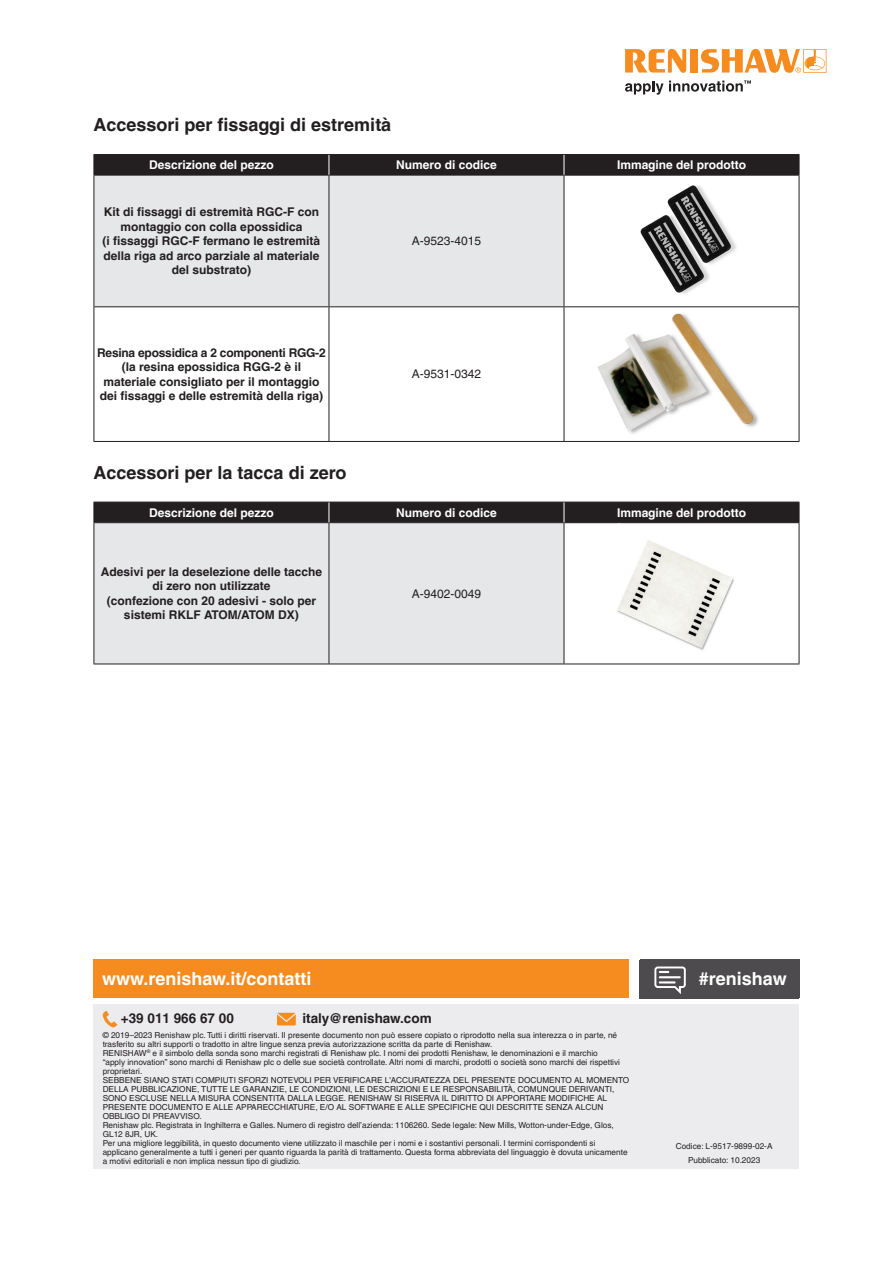
<style>
.page{position:relative;width:893px;height:1263px;background:#fff}
.page>*{position:absolute;margin:0;border:0;box-sizing:border-box;transform-origin:0 0}
.Heading_4__12pt_Bold{font:700 18px "Helvetica LT Pro";color:#231f20}
.back_page_URL_white___hashtag{font:700 18px "Helvetica LT Pro";color:#fff}
.back_page_contact_details{font:700 13.5px "Helvetica LT Pro";color:#231f20}
.Column_1_bold_text{font:700 12px/14.4px "Helvetica LT Pro";color:#231f20;text-align:center}
.Inside_Table_header_centred{font:700 12px "Helvetica LT Pro";color:#fff}
.Table_body_text_centred{font:12px "Helvetica LT Pro";color:#231f20}
.Disclaimer{font:8.25px/9px "Helvetica LT Pro";color:#231f20}
.Part_No{font:8.25px "Helvetica LT Pro";color:#231f20}
</style>
<div class="page">
<div style="left:94px;top:1004px;width:705px;height:165px;background:#ececee"></div>
<svg style="left:103px;top:1011px;width:14px;height:16px"></svg>
<svg style="left:277px;top:1013px;width:19px;height:12px"></svg>
<div style="left:639px;top:960px;width:160px;height:38px;background:#4d4b4d"></div>
<svg style="left:654px;top:966px;width:32px;height:28px"></svg>
<div style="left:94px;top:960px;width:535px;height:38px;background:#f68c1f"></div>
<div style="left:95px;top:176px;width:469px;height:130px;background:#e6e7e9"></div>
<svg style="left:95px;top:307px;width:469px;height:134px"></svg>
<hr style="left:329px;top:154px;width:235px;height:1px;background:#231f20">
<hr style="left:564px;top:154px;width:235px;height:1px;background:#231f20">
<hr style="left:94px;top:175px;width:235px;height:1px;background:#231f20">
<hr style="left:329px;top:175px;width:235px;height:1px;background:#231f20">
<hr style="left:564px;top:175px;width:235px;height:1px;background:#231f20">
<hr style="left:94px;top:176px;width:1px;height:130px;background:#231f20">
<hr style="left:329px;top:176px;width:1px;height:130px;background:#231f20">
<hr style="left:564px;top:176px;width:1px;height:130px;background:#231f20">
<hr style="left:799px;top:176px;width:1px;height:130px;background:#231f20">
<hr style="left:94px;top:306px;width:235px;height:1px;background:#231f20">
<hr style="left:94px;top:307px;width:1px;height:134px;background:#231f20">
<hr style="left:329px;top:306px;width:235px;height:1px;background:#231f20">
<hr style="left:329px;top:307px;width:1px;height:134px;background:#231f20">
<hr style="left:564px;top:306px;width:235px;height:1px;background:#231f20">
<hr style="left:564px;top:307px;width:1px;height:134px;background:#231f20">
<hr style="left:799px;top:307px;width:1px;height:134px;background:#231f20">
<hr style="left:94px;top:441px;width:235px;height:1px;background:#231f20">
<hr style="left:329px;top:441px;width:235px;height:1px;background:#231f20">
<hr style="left:564px;top:441px;width:235px;height:1px;background:#231f20">
<hr style="left:94px;top:154px;width:235px;height:1px;background:#231f20">
<div style="left:94px;top:155px;width:706px;height:20px;background:#231f20"></div>
<img style="left:640px;top:185px;width:96px;height:109px">
<img style="left:597px;top:313px;width:162px;height:121px">
<div style="left:95px;top:523px;width:469px;height:141px;background:#e6e7e9"></div>
<hr style="left:94px;top:523px;width:1px;height:141px;background:#231f20">
<hr style="left:329px;top:523px;width:1px;height:141px;background:#231f20">
<hr style="left:564px;top:523px;width:1px;height:141px;background:#231f20">
<hr style="left:799px;top:523px;width:1px;height:141px;background:#231f20">
<hr style="left:94px;top:664px;width:235px;height:1px;background:#231f20">
<hr style="left:329px;top:664px;width:235px;height:1px;background:#231f20">
<hr style="left:564px;top:664px;width:235px;height:1px;background:#231f20">
<div style="left:94px;top:502px;width:706px;height:21px;background:#231f20"></div>
<img style="left:606px;top:523px;width:151px;height:127px">
<svg style="left:625px;top:49px;width:61px;height:24px"></svg>
<div style="left:690px;top:49px;width:8px;height:24px;background:#f68c1f"></div>
<svg style="left:701px;top:49px;width:125px;height:24px"></svg>
<svg style="left:625px;top:80px;width:126px;height:15px"></svg>
<p class="Heading_4__12pt_Bold" style="left:94px;top:114px;width:299px">Accessori per fissaggi di estremità</p>
<p class="Inside_Table_header_centred" style="left:149px;top:158px;width:126px">Descrizione del pezzo</p>
<p class="Inside_Table_header_centred" style="left:396px;top:158px;width:102px">Numero di codice</p>
<p class="Inside_Table_header_centred" style="left:617px;top:158px;width:130px">Immagine del prodotto</p>
<p class="Column_1_bold_text" style="left:103px;top:205px;width:219px">Kit di fissaggi di estremità RGC-F con montaggio con colla epossidica<br>(i fissaggi RGC-F fermano le estremità della riga ad arco parziale al materiale del substrato)</p>
<p class="Table_body_text_centred" style="left:412px;top:234px;width:71px">A-9523-4015</p>
<p class="Column_1_bold_text" style="left:97px;top:345px;width:230px">Resina epossidica a 2 componenti RGG-2 (la resina epossidica RGG-2 è il materiale consigliato per il montaggio dei fissaggi e delle estremità della riga)</p>
<p class="Table_body_text_centred" style="left:412px;top:367px;width:71px">A-9531-0342</p>
<p class="Heading_4__12pt_Bold" style="left:94px;top:461px;width:254px">Accessori per la tacca di zero</p>
<p class="Inside_Table_header_centred" style="left:149px;top:505px;width:126px">Descrizione del pezzo</p>
<p class="Inside_Table_header_centred" style="left:396px;top:505px;width:102px">Numero di codice</p>
<p class="Inside_Table_header_centred" style="left:617px;top:505px;width:130px">Immagine del prodotto</p>
<p class="Column_1_bold_text" style="left:101px;top:565px;width:223px">Adesivi per la deselezione delle tacche di zero non utilizzate<br>(confezione con 20 adesivi - solo per sistemi RKLF ATOM/ATOM DX)</p>
<p class="Table_body_text_centred" style="left:412px;top:586px;width:71px">A-9402-0049</p>
<p class="back_page_URL_white___hashtag" style="left:102px;top:968px;width:211px">www.renishaw.it/contatti</p>
<p class="back_page_contact_details" style="left:121px;top:1010px;width:114px">+39 011 966 67 00</p>
<p class="back_page_contact_details" style="left:302px;top:1010px;width:131px">italy@renishaw.com</p>
<p class="Disclaimer" style="left:103px;top:1031px;width:516px">© 2019–2023 Renishaw plc. Tutti i diritti riservati. Il presente documento non può essere copiato o riprodotto nella sua interezza o in parte, né trasferito su altri supporti o tradotto in altre lingue senza previa autorizzazione scritta da parte di Renishaw.</p>
<p class="Disclaimer" style="left:103px;top:1049px;width:519px">RENISHAW<sup>®</sup> e il simbolo della sonda sono marchi registrati di Renishaw plc. I nomi dei prodotti Renishaw, le denominazioni e il marchio “apply innovation” sono marchi di Renishaw plc o delle sue società controllate. Altri nomi di marchi, prodotti o società sono marchi dei rispettivi proprietari.</p>
<p class="Disclaimer" style="left:103px;top:1076px;width:528px">SEBBENE SIANO STATI COMPIUTI SFORZI NOTEVOLI PER VERIFICARE L'ACCURATEZZA DEL PRESENTE DOCUMENTO AL MOMENTO DELLA PUBBLICAZIONE, TUTTE LE GARANZIE, LE CONDIZIONI, LE DESCRIZIONI E LE RESPONSABILITÀ, COMUNQUE DERIVANTI, SONO ESCLUSE NELLA MISURA CONSENTITA DALLA LEGGE. RENISHAW SI RISERVA IL DIRITTO DI APPORTARE MODIFICHE AL PRESENTE DOCUMENTO E ALLE APPARECCHIATURE, E/O AL SOFTWARE E ALLE SPECIFICHE QUI DESCRITTE SENZA ALCUN OBBLIGO DI PREAVVISO.</p>
<p class="Disclaimer" style="left:103px;top:1121px;width:513px">Renishaw plc. Registrata in Inghilterra e Galles. Numero di registro dell’azienda: 1106260. Sede legale: New Mills, Wotton-under-Edge, Glos,<br>GL12 8JR, UK.</p>
<p class="Disclaimer" style="left:103px;top:1139px;width:526px">Per una migliore leggibilità, in questo documento viene utilizzato il maschile per i nomi e i sostantivi personali. I termini corrispondenti si applicano generalmente a tutti i generi per quanto riguarda la parità di trattamento. Questa forma abbreviata del linguaggio è dovuta unicamente a motivi editoriali e non implica nessun tipo di giudizio.</p>
<h1 class="back_page_URL_white___hashtag" style="left:699px;top:968px;width:89px">#renishaw</h1>
<p class="Part_No" style="left:676px;top:1141px;width:98px">Codice: L-9517-9899-02-A</p>
<p class="Part_No" style="left:688px;top:1155px;width:74px">Pubblicato: 10.2023</p>
</div>
